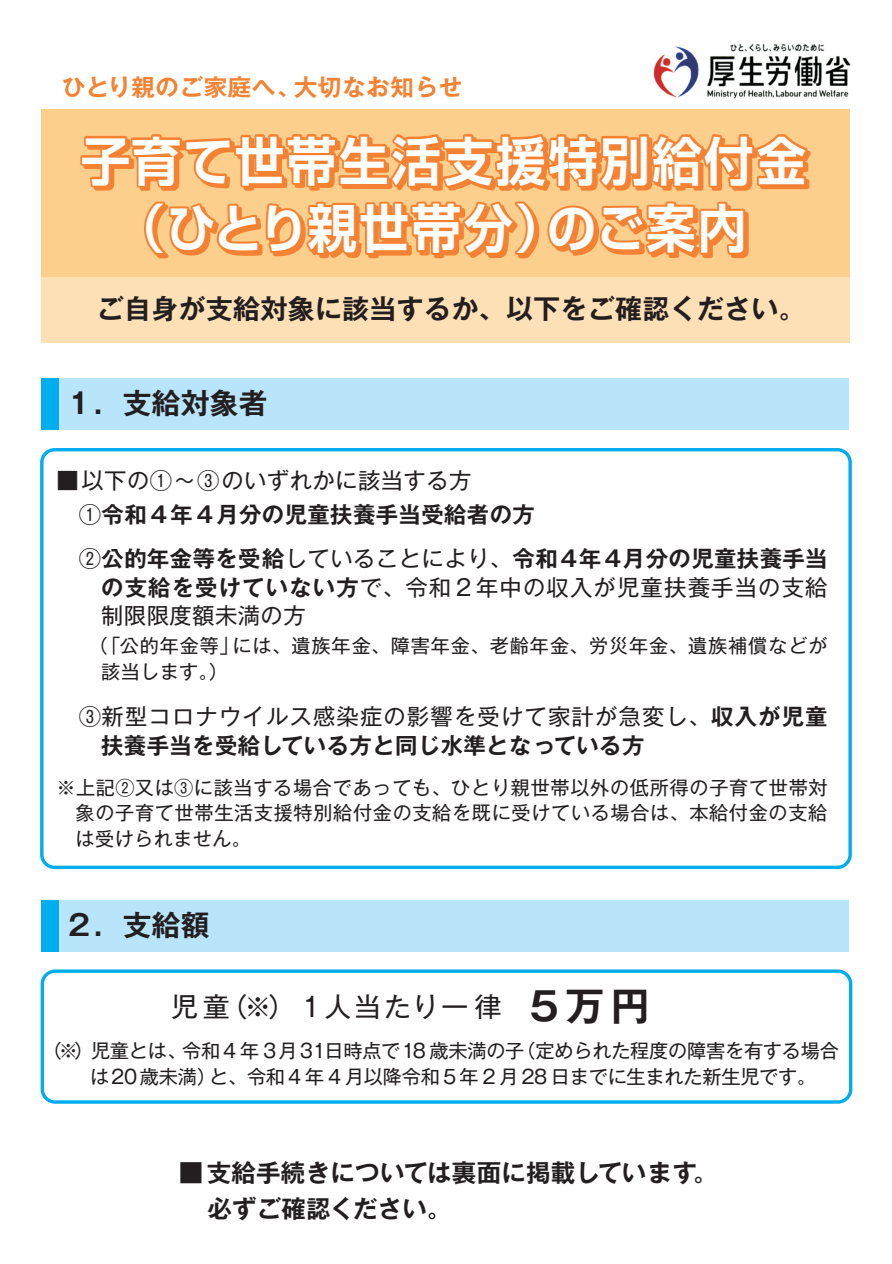
<style>
.page{position:relative;width:892px;height:1264px;background:#fff}
.page>*{position:absolute;margin:0;border:0;box-sizing:border-box;transform-origin:0 0}
.t1{font:700 51.9px/67.5px "Shin Go Pro De";letter-spacing:.045em;color:#fff;text-align:center;scale:.95 1}
.t2{font:700 28.65px "Gothic MB101 Pro De";letter-spacing:.01em;color:#231f20}
.t3{font:700 27px "Gothic MB101 Pro De";letter-spacing:.01em;color:#231f20}
.t4{font:26.85px "Gothic MB101 Pro";letter-spacing:.1em;color:#231f20}
.t5{font:700 24.45px/35.1px "Gothic MB101 Pro De";letter-spacing:.01em;color:#231f20}
.t6{font:700 23.4px "Gothic MB101 Pro De";letter-spacing:.03em;color:#f48232}
.t7{font:700 22.35px/43.7px "Gothic MB101 Pro De";letter-spacing:.02em;color:#231f20}
.t8{font:22.35px/28.7px "Gothic MB101 Pro";letter-spacing:.05em;color:#231f20}
.t9{font:22.35px "Gothic MB101 Pro";letter-spacing:.02em;color:#231f20}
.t10{font:19.2px/25.5px "Gothic MB101 Pro";letter-spacing:.035em;color:#231f20}
.t11{font:19.2px/25.5px "Gothic MB101 Pro";letter-spacing:-.01em;color:#231f20}
.s1{font-family:"Gothic MB101 Pro";font-weight:400}
.s2{font-family:"Gothic MB101 Pro De";font-weight:700}
.s3{font-family:"Gothic MB101 Pro De";font-weight:700;font-size:39px}
</style>
<div class="page">
<div style="left:41px;top:273px;width:808px;height:69px;background:#fee0b6"></div>
<div style="left:41px;top:109px;width:808px;height:167px;background:#fdcf8c"></div>
<div style="left:41px;top:378px;width:808px;height:51px;background:#b9e5fa"></div>
<div style="left:41px;top:378px;width:17px;height:51px;background:#00aeef"></div>
<div style="left:41px;top:900px;width:808px;height:51px;background:#b9e5fa"></div>
<div style="left:41px;top:900px;width:17px;height:51px;background:#00aeef"></div>
<div style="left:40px;top:448px;width:811px;height:421px;border:3px solid #00aeef;border-radius:13px"></div>
<div style="left:41px;top:969px;width:811px;height:134px;border:3px solid #00aeef;border-radius:13px"></div>
<img style="left:653px;top:43px;width:198px;height:56px">
<svg style="left:80px;top:134px;width:731px;height:125px"></svg>
<p class="t6" style="left:62px;top:67px;width:401px">ひとり親のご家庭へ、大切なお知らせ</p>
<h1 class="t1" style="left:81px;top:121px;width:765px">子育て世帯生活支援特別給付金（ひとり親世帯分）のご案内</h1>
<h3 class="t3" style="left:97px;top:287px;width:710px">ご自身が支給対象に該当するか、以下をご確認ください。</h3>
<h2 class="t2" style="left:65px;top:379px;width:204px">１．支給対象者</h2>
<p class="t9" style="left:56px;top:462px;width:416px">■以下の①～③のいずれかに該当する方</p>
<p class="t7" style="left:79px;top:490px;width:750px"><span class="s1">①</span>令和 4年 4月分の児童扶養手当受給者の方<br><span class="s1">②</span>公的年金等を受給<span class="s1">していることにより、</span>令和4年4月分の児童扶養手当</p>
<p class="t8" style="left:101px;top:569px;width:728px"><span class="s2">の支給を受けていない方</span>で、令和２年中の収入が児童扶養手当の支給制限限度額未満の方</p>
<p class="t10" style="left:101px;top:630px;width:727px;text-indent:-12px">（「公的年金等」には、遺族年金、障害年金、老齢年金、労災年金、遺族補償などが該当します。）</p>
<p class="t8" style="left:79px;top:699px;width:750px">③新型コロナウイルス感染症の影響を受けて家計が急変し、<span class="s2">収入が児童</span></p>
<p class="t7" style="left:101px;top:721px;width:544px">扶養手当を受給している方と同じ水準となっている方</p>
<p class="t10" style="left:76px;top:772px;width:753px;text-align:justify;text-indent:-19px">※上記②又は③に該当する場合であっても、ひとり親世帯以外の低所得の子育て世帯対象の子育て世帯生活支援特別給付金の支給を既に受けている場合は、本給付金の支給は受けられません。</p>
<h2 class="t2" style="left:65px;top:901px;width:146px">２．支給額</h2>
<h3 class="t4" style="left:171px;top:984px;width:480px">児童（※）１人当たり一律 <span class="s3">５万円</span></h3>
<p class="t11" style="left:90px;top:1035px;width:750px;text-indent:-47px">（※）児童とは、令和 4 年 3月31日時点で18 歳未満の子（定められた程度の障害を有する場合は20歳未満）と、令和 4 年 4 月以降令和 5 年 2 月28 日までに生まれた新生児です。</p>
<p class="t5" style="left:207px;top:1152px;width:512px;text-indent:-29px">■支給手続きについては裏面に掲載しています。必ずご確認ください。</p>
</div>
